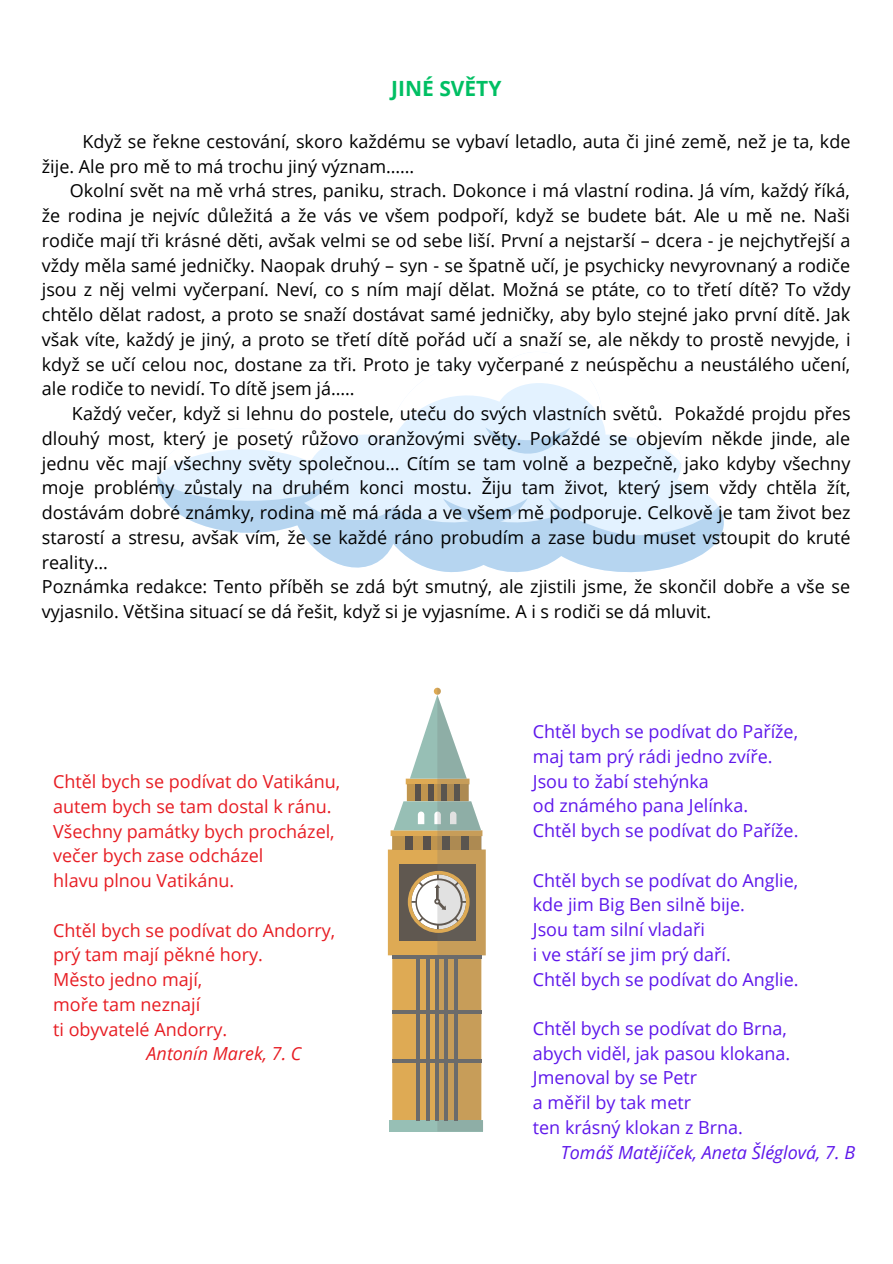
<style>
.page{position:relative;width:893px;height:1264px;background:#fff}
.page>*{position:absolute;margin:0;border:0;box-sizing:border-box;transform-origin:0 0}
.t1{font:700 21px "Open Sans";color:#00bf63}
.t2{font:18px/24.8px "Open Sans";color:#000}
.t3{font:18px "Open Sans";color:#5e17eb}
.t4{font:18px "Open Sans";color:#e71d23}
.t5{font:italic 18px "Open Sans";color:#5e17eb}
.t6{font:italic 18px "Open Sans";color:#e71d23}
</style>
<div class="page">
<svg style="left:160px;top:383px;width:521px;height:92px"></svg>
<svg style="left:157px;top:475px;width:566px;height:98px"></svg>
<svg style="left:547px;top:498px;width:109px;height:57px;background:#cce3f7"></svg>
<svg style="left:253px;top:478px;width:80px;height:37px;background:#d1e7f9"></svg>
<svg style="left:443px;top:498px;width:85px;height:35px;background:#c9e1f6"></svg>
<svg style="left:485px;top:427px;width:85px;height:35px;background:#d6e9fa"></svg>
<svg style="left:388px;top:687px;width:97px;height:444px"></svg>
<div style="left:392px;top:835px;width:89px;height:14px;background:#353535;opacity:.18"></div>
<div style="left:407px;top:784px;width:61px;height:17px;background:#353535;opacity:.18"></div>
<p class="t1" style="left:391px;top:74px;width:112px">JINÉ SVĚTY</p>
<p class="t2" style="left:42px;top:129px;width:810px;text-indent:41px">Když se řekne cestování, skoro každému se vybaví letadlo, auta či jiné země, než je ta, kde žije. Ale pro mě to má trochu jiný význam……</p>
<p class="t2" style="left:42px;top:178px;width:810px;text-align:justify;text-indent:28px">Okolní svět na mě vrhá stres, paniku, strach. Dokonce i má vlastní rodina. Já vím, každý říká, že rodina je nejvíc důležitá a že vás ve všem podpoří, když se budete bát. Ale u mě ne. Naši rodiče mají tři krásné děti, avšak velmi se od sebe liší. První a nejstarší – dcera - je nejchytřejší a vždy měla samé jedničky. Naopak druhý – syn - se špatně učí, je psychicky nevyrovnaný a rodiče jsou z něj velmi vyčerpaní. Neví, co s ním mají dělat. Možná se ptáte, co to třetí dítě? To vždy chtělo dělat radost, a proto se snaží dostávat samé jedničky, aby bylo stejné jako první dítě. Jak však víte, každý je jiný, a proto se třetí dítě pořád učí a snaží se, ale někdy to prostě nevyjde, i když se učí celou noc, dostane za tři. Proto je taky vyčerpané z neúspěchu a neustálého učení, ale rodiče to nevidí. To dítě jsem já…..</p>
<p class="t2" style="left:42px;top:401px;width:810px;text-align:justify;text-indent:30px">Každý večer, když si lehnu do postele, uteču do svých vlastních světů. Pokaždé projdu přes dlouhý most, který je posetý růžovo oranžovými světy. Pokaždé se objevím někde jinde, ale jednu věc mají všechny světy společnou... Cítím se tam volně a bezpečně, jako kdyby všechny moje problémy zůstaly na druhém konci mostu. Žiju tam život, který jsem vždy chtěla žít, dostávám dobré známky, rodina mě má ráda a ve všem mě podporuje. Celkově je tam život bez starostí a stresu, avšak vím, že se každé ráno probudím a zase budu muset vstoupit do kruté reality…</p>
<p class="t2" style="left:42px;top:574px;width:809px">Poznámka redakce: Tento příběh se zdá být smutný, ale zjistili jsme, že skončil dobře a vše se vyjasnilo. Většina situací se dá řešit, když si je vyjasníme. A i s rodiči se dá mluvit.</p>
<p class="t4" style="left:53px;top:769px;width:289px">Chtěl bych se podívat do Vatikánu,</p>
<p class="t4" style="left:53px;top:793px;width:280px">autem bych se tam dostal k ránu.</p>
<p class="t4" style="left:53px;top:818px;width:283px">Všechny památky bych procházel,</p>
<p class="t4" style="left:53px;top:843px;width:212px">večer bych zase odcházel</p>
<p class="t4" style="left:53px;top:867px;width:183px">hlavu plnou Vatikánu.</p>
<p class="t4" style="left:53px;top:917px;width:283px">Chtěl bych se podívat do Andorry,</p>
<p class="t4" style="left:53px;top:942px;width:211px">prý tam mají pěkné hory.</p>
<p class="t4" style="left:53px;top:966px;width:151px">Město jedno mají,</p>
<p class="t4" style="left:53px;top:991px;width:149px">moře tam neznají</p>
<p class="t4" style="left:53px;top:1016px;width:175px">ti obyvatelé Andorry.</p>
<p class="t6" style="left:147px;top:1041px;width:156px">Antonín Marek, 7. C</p>
<p class="t3" style="left:533px;top:719px;width:267px">Chtěl bych se podívat do Paříže,</p>
<p class="t3" style="left:533px;top:743px;width:241px">maj tam prý rádi jedno zvíře.</p>
<p class="t3" style="left:533px;top:768px;width:177px">Jsou to žabí stehýnka</p>
<p class="t3" style="left:533px;top:793px;width:217px">od známého pana Jelínka.</p>
<p class="t3" style="left:533px;top:817px;width:267px">Chtěl bych se podívat do Paříže.</p>
<p class="t3" style="left:533px;top:867px;width:267px">Chtěl bych se podívat do Anglie,</p>
<p class="t3" style="left:533px;top:892px;width:214px">kde jim Big Ben silně bije.</p>
<p class="t3" style="left:533px;top:916px;width:173px">Jsou tam silní vladaři</p>
<p class="t3" style="left:533px;top:941px;width:199px">i ve stáří se jim prý daří.</p>
<p class="t3" style="left:533px;top:966px;width:267px">Chtěl bych se podívat do Anglie.</p>
<p class="t3" style="left:533px;top:1015px;width:255px">Chtěl bych se podívat do Brna,</p>
<p class="t3" style="left:533px;top:1040px;width:259px">abych viděl, jak pasou klokana.</p>
<p class="t3" style="left:533px;top:1065px;width:166px">Jmenoval by se Petr</p>
<p class="t3" style="left:533px;top:1089px;width:160px">a měřil by tak metr</p>
<p class="t3" style="left:533px;top:1114px;width:211px">ten krásný klokan z Brna.</p>
<p class="t5" style="left:561px;top:1139px;width:296px">Tomáš Matějíček, Aneta Šléglová, 7. B</p>
</div>
